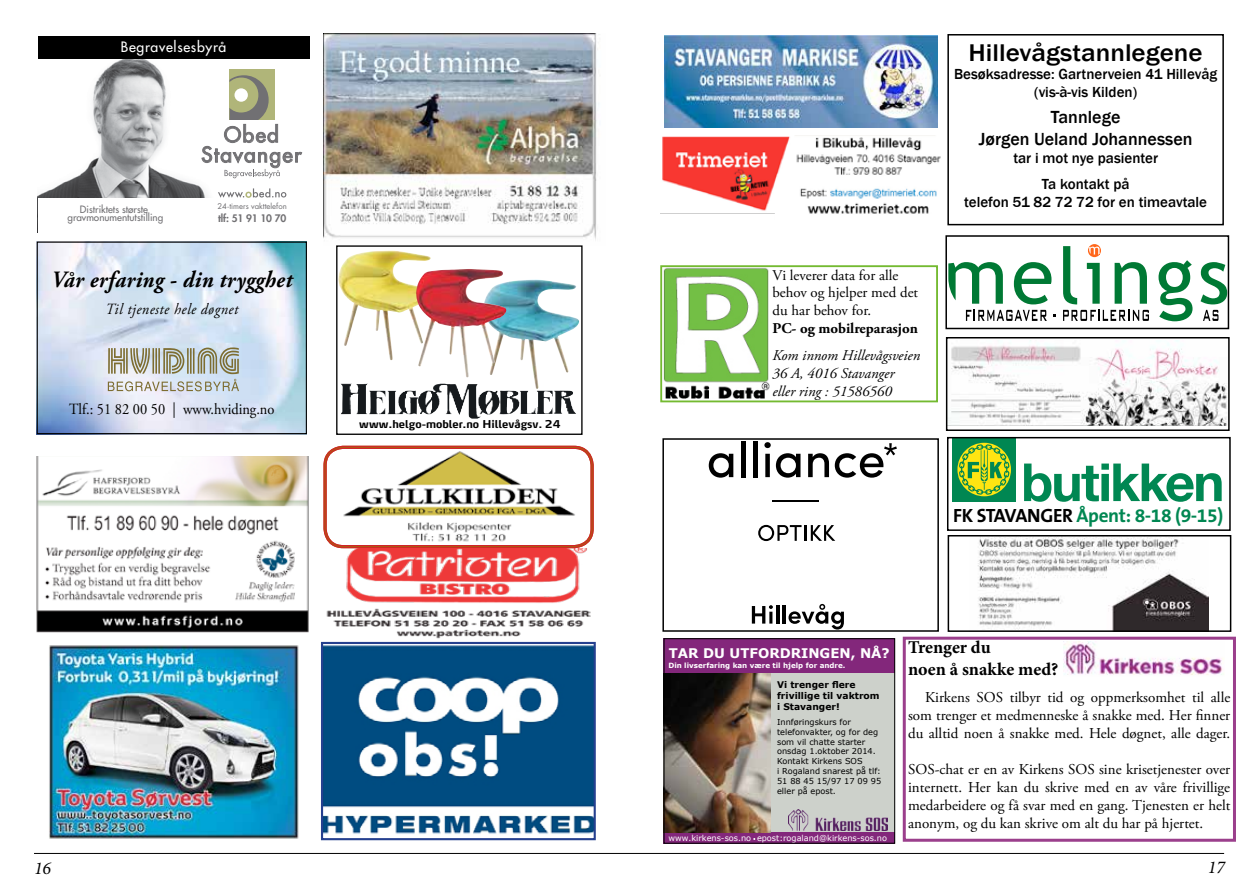
<style>
.page{position:relative;width:1259px;height:893px;background:#fff}
.page>*{position:absolute;margin:0;border:0;box-sizing:border-box;transform-origin:0 0}
.t1{font:500 24.9px "Franklin Gothic";color:#000;scale:1.09 1}
.t2{font:italic 700 23.25px "Adobe Garamond Pro";letter-spacing:.02em;color:#000;scale:.93 1}
.t3{font:500 20.55px "Futura Std";letter-spacing:.075em;color:#717073}
.t4{font:700 19.2px "The Sans B7";letter-spacing:-.02em;color:#008752}
.t5{font:500 18px/21.6px "Franklin Gothic";color:#000;text-align:center}
.t6{font:700 18px/21.6px "Minion Pro";color:#000}
.t7{font:italic 18px "Minion Pro";color:#000}
.t8{font:15.6px "Adobe Garamond Pro";color:#000;scale:.93 1}
.t9{font:italic 15.6px "Adobe Garamond Pro";letter-spacing:.04em;color:#000;scale:.93 1}
.t10{font:15px/18px "Adobe Garamond Pro";color:#000;text-align:justify}
.t11{font:500 15px/18px "Franklin Gothic";color:#000;text-align:center}
.t12{font:italic 14.85px/17.9px "Adobe Garamond Pro";color:#000}
.t13{font:14.85px/17.9px "Adobe Garamond Pro";color:#000}
.t14{font:700 14.85px "Adobe Garamond Pro";color:#000}
.t15{font:500 13.95px "Futura Std";letter-spacing:.05em;color:#fff}
.t16{font:700 13.35px "Verdana";color:#fff}
.t17{font:700 10.65px "Max TF";color:#000}
.t18{font:800 10.05px "Futura Std";letter-spacing:-.01em;color:#717073}
.t19{font:500 9.9px/8.2px "Futura Std";color:#717073;text-align:center}
.t20{font:700 9.15px/11.1px "Verdana";color:#000}
.t21{font:8.1px/9.8px "Verdana";color:#000}
.t22{font:8.1px "Verdana";color:#fff}
.t23{font:7.65px "Futura Std";color:#717073}
.t24{font:700 7.2px "Verdana";color:#fff}
.s1{color:#000}
</style>
<div class="page">
<hr style="left:34px;top:853px;width:1190px;height:1px;background:#000">
<div style="left:947px;top:34px;width:277px;height:191px;border:2px solid #000"></div>
<svg style="left:948px;top:244px;width:278px;height:77px"></svg>
<div style="left:952px;top:438px;width:63px;height:63px;background:#008752"></div>
<svg style="left:957px;top:443px;width:54px;height:53px"></svg>
<svg style="left:959px;top:444px;width:50px;height:51px"></svg>
<svg style="left:1024px;top:464px;width:197px;height:38px"></svg>
<img style="left:949px;top:340px;width:277px;height:85px">
<img style="left:978px;top:538px;width:230px;height:91px">
<hr style="left:772px;top:501px;width:47px;height:1px;background:#000">
<svg style="left:709px;top:453px;width:24px;height:25px"></svg>
<hr style="left:741px;top:441px;width:4px;height:36px;background:#000">
<hr style="left:753px;top:441px;width:4px;height:36px;background:#000">
<svg style="left:764px;top:442px;width:6px;height:35px"></svg>
<svg style="left:776px;top:453px;width:24px;height:25px"></svg>
<svg style="left:808px;top:453px;width:21px;height:24px"></svg>
<svg style="left:835px;top:443px;width:62px;height:35px"></svg>
<svg style="left:758px;top:525px;width:77px;height:16px"></svg>
<svg style="left:752px;top:605px;width:21px;height:19px"></svg>
<hr style="left:776px;top:605px;width:3px;height:19px;background:#000">
<hr style="left:782px;top:605px;width:3px;height:19px;background:#000">
<svg style="left:788px;top:604px;width:56px;height:25px"></svg>
<img style="left:664px;top:268px;width:105px;height:130px">
<div style="left:660px;top:265px;width:278px;height:137px;border:2px solid #74ba31"></div>
<img style="left:664px;top:36px;width:274px;height:91px">
<img style="left:661px;top:135px;width:280px;height:79px">
<img style="left:323px;top:34px;width:277px;height:206px">
<img style="left:39px;top:243px;width:266px;height:189px">
<svg style="left:108px;top:347px;width:131px;height:44px;background:#bbbeb4"></svg>
<div style="left:37px;top:241px;width:270px;height:193px;border:1px solid #000"></div>
<img style="left:324px;top:645px;width:269px;height:189px">
<div style="left:321px;top:642px;width:275px;height:198px;border:2px solid #25408f"></div>
<img style="left:327px;top:447px;width:263px;height:100px">
<div style="left:323px;top:446px;width:271px;height:102px;border:1px solid #d2232a;border-radius:19px"></div>
<div style="left:326px;top:448px;width:265px;height:98px;border:1px solid #d2232a;border-radius:17px"></div>
<img style="left:36px;top:456px;width:273px;height:177px">
<div style="left:336px;top:245px;width:246px;height:190px;border:1px solid #000"></div>
<img style="left:395px;top:384px;width:45px;height:29px">
<img style="left:338px;top:251px;width:50px;height:95px">
<img style="left:506px;top:280px;width:73px;height:109px">
<img style="left:416px;top:269px;width:90px;height:108px">
<img style="left:49px;top:645px;width:250px;height:194px">
<img style="left:38px;top:59px;width:249px;height:139px">
<div style="left:38px;top:36px;width:271px;height:23px;background:#000"></div>
<svg style="left:218px;top:188px;width:68px;height:10px"></svg>
<div style="left:229px;top:70px;width:46px;height:50px;background:#b0b579"></div>
<svg style="left:201px;top:75px;width:101px;height:103px"></svg>
<img style="left:326px;top:548px;width:265px;height:91px">
<div style="left:663px;top:638px;width:232px;height:35px;background:#83277b"></div>
<div style="left:663px;top:673px;width:232px;height:171px;background:#cdd1cb"></div>
<div style="left:663px;top:832px;width:232px;height:12px;background:#83277b"></div>
<img style="left:788px;top:809px;width:99px;height:22px">
<img style="left:665px;top:673px;width:105px;height:159px">
<div style="left:663px;top:638px;width:232px;height:206px;border:1px solid #000"></div>
<div style="left:945px;top:235px;width:284px;height:94px;border:2px solid #000"></div>
<div style="left:946px;top:337px;width:283px;height:94px;border:2px solid #000"></div>
<div style="left:947px;top:437px;width:283px;height:94px;border:2px solid #000"></div>
<div style="left:947px;top:535px;width:284px;height:97px;border:2px solid #000"></div>
<img style="left:1063px;top:642px;width:160px;height:33px">
<div style="left:902px;top:637px;width:334px;height:205px;border:3px solid #9b3f8c"></div>
<p class="t15" style="left:121px;top:38px;width:107px">Begravelsesbyrå</p>
<h3 class="t3" style="left:224px;top:122px;width:56px">Obed</h3>
<p class="t19" style="left:67px;top:205px;width:97px">Distriktets største gravmonumentutstilling</p>
<h3 class="t3" style="left:201px;top:142px;width:102px">Stavanger</h3>
<p class="t23" style="left:217px;top:202px;width:71px">24-timers vakttelefon</p>
<p class="t18" style="left:218px;top:211px;width:70px">tlf: 51 91 10 70</p>
<h2 class="t2" style="left:51px;top:266px;width:261px">Vår erfaring - din trygghet</h2>
<p class="t9" style="left:105px;top:300px;width:144px">Til tjeneste hele døgnet</p>
<p class="t8" style="left:69px;top:400px;width:222px">Tlf.: 51 82 00 50 | www.hviding.no</p>
<p class="t17" style="left:359px;top:418px;width:203px">www.helgo-mobler.no Hillevågsv. 24</p>
<p class="t13" style="left:772px;top:266px;width:147px">Vi leverer data for alle behov og hjelper med det du har behov for.</p>
<p class="t14" style="left:772px;top:320px;width:147px">PC- og mobilreparasjon</p>
<p class="t12" style="left:772px;top:347px;width:149px">Kom innom Hillevågsveien<br>36 A, 4016 Stavanger eller ring : 51586560</p>
<h1 class="t1" style="left:968px;top:38px;width:216px">Hillevågstannlegene</h1>
<p class="t11" style="left:954px;top:66px;width:265px">Besøksadresse: Gartnerveien 41 Hillevåg (vis-à-vis Kilden)</p>
<p class="t5" style="left:979px;top:107px;width:215px">Tannlege<br>Jørgen Ueland Johannessen</p>
<p class="t11" style="left:1013px;top:145px;width:146px;line-height:26.5px">tar i mot nye pasienter<br>Ta kontakt på</p>
<p class="t11" style="left:964px;top:194px;width:244px">telefon 51 82 72 72 for en timeavtale</p>
<p class="t4" style="left:953px;top:505px;width:272px"><span class="s1">FK STAVANGER</span> Åpent: 8-18 (9-15)</p>
<p class="t16" style="left:669px;top:644px;width:222px">TAR DU UTFORDRINGEN, NÅ?</p>
<p class="t20" style="left:777px;top:679px;width:104px">Vi trenger flere frivillige til vaktrom i Stavanger!</p>
<p class="t21" style="left:777px;top:717px;width:106px">Innføringskurs for telefonvakter, og for deg som vil chatte starter onsdag 1.oktober 2014.<br>Kontakt Kirkens SOS<br>i Rogaland snarest på tlf:<br>51 88 45 15/97 17 09 95 eller på epost.</p>
<p class="t22" style="left:668px;top:832px;width:220px">www.kirkens-sos.no epost:rogaland@kirkens-sos.no</p>
<p class="t24" style="left:668px;top:660px;width:178px">Din livserfaring kan være til hjelp for andre.</p>
<p class="t6" style="left:908px;top:636px;width:152px">Trenger du<br>noen å snakke med?</p>
<p class="t10" style="left:908px;top:689px;width:324px;text-indent:17px">Kirkens SOS tilbyr tid og oppmerksomhet til alle som trenger et medmenneske å snakke med. Her finner du alltid noen å snakke med. Hele døgnet, alle dager.</p>
<p class="t10" style="left:908px;top:761px;width:324px">SOS-chat er en av Kirkens SOS sine krisetjenester over internett. Her kan du skrive med en av våre frivillige medarbeidere og få svar med en gang. Tjenesten er helt anonym, og du kan skrive om alt du har på hjertet.</p>
<p class="t7" style="left:34px;top:856px;width:19px">16</p>
<p class="t7" style="left:1207px;top:855px;width:19px">17</p>
</div>
